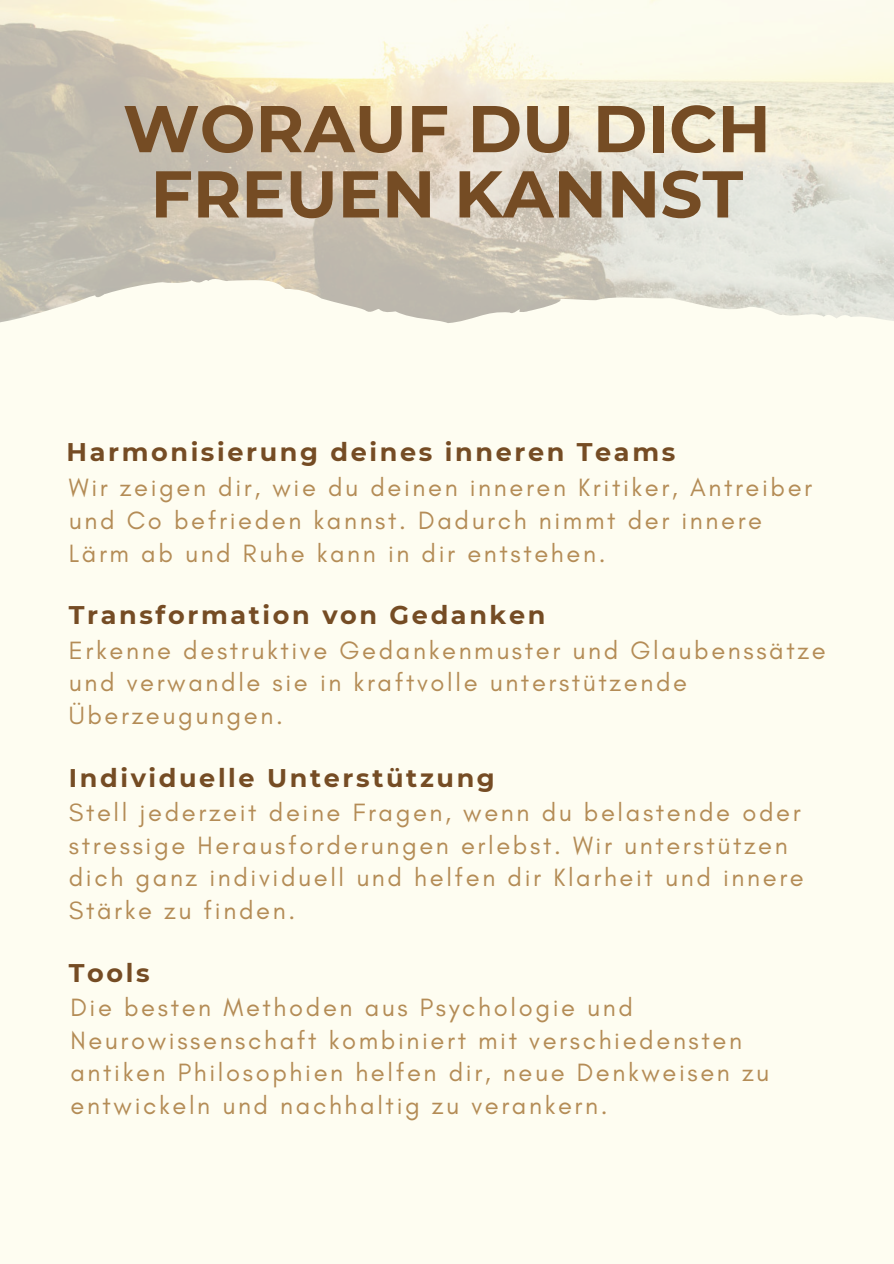
<style>
.page{position:relative;width:894px;height:1264px;background:#fff}
.page>*{position:absolute;margin:0;border:0;box-sizing:border-box;transform-origin:0 0}
.t1{font:700 66px/65.2px "Montserrat";color:#754c24;text-align:center}
.t2{font:25.5px/32.7px "Glacial Indifference";letter-spacing:.105em;color:#b48c56}
.t3{font:700 25.5px "Montserrat";letter-spacing:.105em;color:#754c24}
</style>
<div class="page">
<div style="left:0;top:0;width:893px;height:1263px;background:#fefdf1"></div>
<img style="left:0;top:0;width:893px;height:323px">
<h1 class="t1" style="left:123px;top:93px;width:649px">WORAUF DU DICH<br>FREUEN KANNST</h1>
<p class="t3" style="left:66px;top:434px;width:610px">Harmonisierung deines inneren Teams</p>
<p class="t2" style="left:69px;top:472px;width:744px">Wir zeigen dir, wie du deinen inneren Kritiker, Antreiber und Co befrieden kannst. Dadurch nimmt der innere<br>Lärm ab und Ruhe kann in dir entstehen.</p>
<p class="t3" style="left:69px;top:597px;width:478px">Transformation von Gedanken</p>
<p class="t2" style="left:69px;top:634px;width:758px">Erkenne destruktive Gedankenmuster und Glaubenssätze und verwandle sie in kraftvolle unterstützende<br>Überzeugungen.</p>
<p class="t3" style="left:69px;top:759px;width:427px">Individuelle Unterstützung</p>
<p class="t2" style="left:69px;top:796px;width:736px">Stell jederzeit deine Fragen, wenn du belastende oder stressige Herausforderungen erlebst. Wir unterstützen dich ganz individuell und helfen dir Klarheit und innere Stärke zu finden.</p>
<p class="t3" style="left:69px;top:954px;width:82px">Tools</p>
<p class="t2" style="left:70px;top:991px;width:700px">Die besten Methoden aus Psychologie und Neurowissenschaft kombiniert mit verschiedensten antiken Philosophien helfen dir, neue Denkweisen zu entwickeln und nachhaltig zu verankern.</p>
</div>
